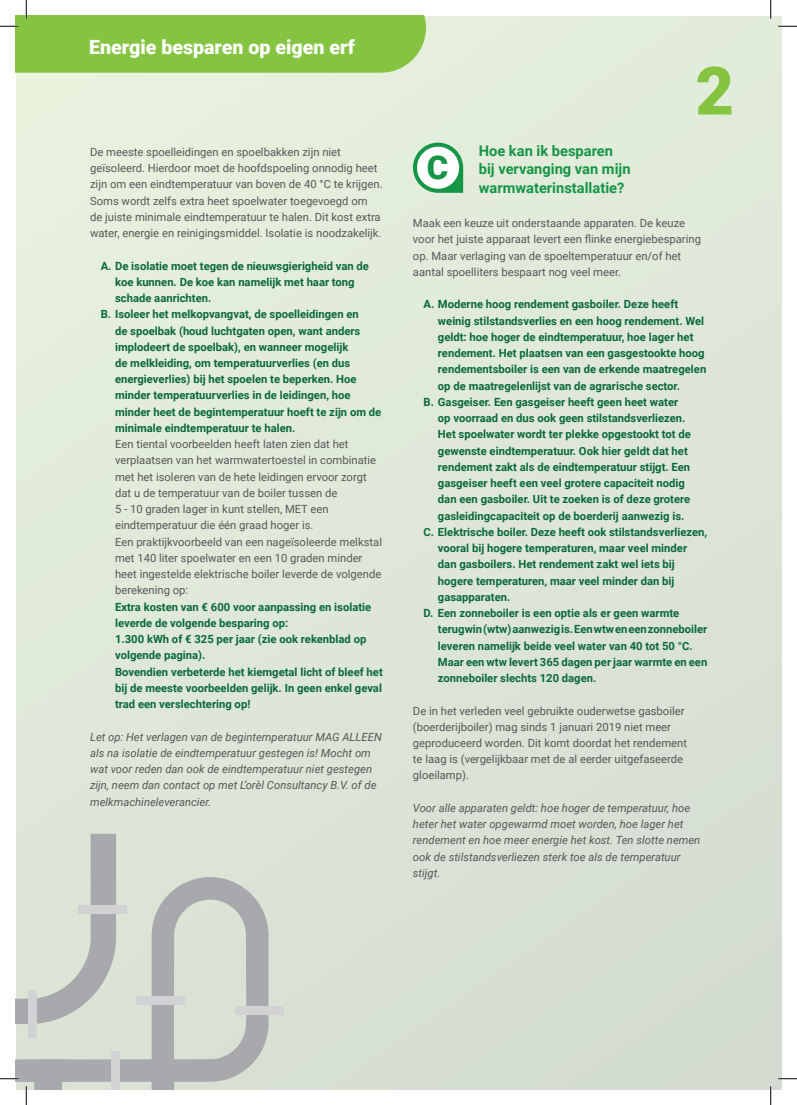
<style>
.page{position:relative;width:797px;height:1105px;background:#fff}
.page>*{position:absolute;margin:0;border:0;box-sizing:border-box;transform-origin:0 0}
.t1{font:900 66.75px "Roboto";color:#84c440}
.t2{font:900 32.75px "Roboto";color:#159546}
.t3{font:900 19.62px "Roboto";color:#fff}
.t4{font:700 14.62px/18.4px "Roboto";color:#159546}
.t5{font:700 11.25px/16.2px "Roboto";color:#0a693b}
.t6{font:11.25px/16.2px "Roboto";color:#57585a}
.t7{font:italic 11.25px/16.2px "Roboto";color:#57585a}
</style>
<div class="page">
<div style="left:17px;top:17px;width:764px;height:1072px;background:#dfe8d8"></div>
<svg style="left:413px;top:143px;width:50px;height:50px"></svg>
<div style="left:417px;top:147px;width:42px;height:42px;background:#fff;border-radius:50%"></div>
<svg style="left:120px;top:877px;width:148px;height:212px"></svg>
<div style="left:79px;top:905px;width:48px;height:9px;background:#d1d2d4"></div>
<div style="left:111px;top:1051px;width:9px;height:38px;background:#d1d2d4"></div>
<div style="left:236px;top:1006px;width:48px;height:9px;background:#d1d2d4"></div>
<div style="left:137px;top:996px;width:48px;height:9px;background:#d1d2d4"></div>
<svg style="left:778px;top:25px;width:19px;height:2px"></svg>
<svg style="left:778px;top:1078px;width:19px;height:1px"></svg>
<svg style="left:0;top:0;width:426px;height:73px"></svg>
<svg style="left:0;top:834px;width:116px;height:271px"></svg>
<svg style="left:770px;top:0;width:1px;height:19px"></svg>
<svg style="left:770px;top:1086px;width:1px;height:19px"></svg>
<h3 class="t3" style="left:89px;top:34px;width:267px">Energie besparen op eigen erf</h3>
<p class="t6" style="left:90px;top:143px;width:294px">De meeste spoelleidingen en spoelbakken zijn niet geïsoleerd. Hierdoor moet de hoofdspoeling onnodig heet zijn om een eindtemperatuur van boven de 40 °C te krijgen.<br>Soms wordt zelfs extra heet spoelwater toegevoegd om de juiste minimale eindtemperatuur te halen. Dit kost extra water, energie en reinigingsmiddel. Isolatie is noodzakelijk.</p>
<p class="t5" style="left:101px;top:257px;width:270px">A. De isolatie moet tegen de nieuwsgierigheid van de</p>
<p class="t5" style="left:115px;top:273px;width:241px">koe kunnen. De koe kan namelijk met haar tong</p>
<p class="t5" style="left:115px;top:289px;width:98px">schade aanrichten.</p>
<p class="t5" style="left:101px;top:306px;width:260px">B. Isoleer het melkopvangvat, de spoelleidingen en</p>
<p class="t5" style="left:115px;top:322px;width:247px">de spoelbak (houd luchtgaten open, want anders</p>
<p class="t5" style="left:115px;top:338px;width:235px">implodeert de spoelbak), en wanneer mogelijk</p>
<p class="t5" style="left:115px;top:354px;width:237px">de melkleiding, om temperatuurverlies (en dus</p>
<p class="t5" style="left:115px;top:371px;width:243px">energieverlies) bij het spoelen te beperken. Hoe</p>
<p class="t5" style="left:115px;top:387px;width:237px">minder temperatuurverlies in de leidingen, hoe</p>
<p class="t5" style="left:115px;top:403px;width:268px">minder heet de begintemperatuur hoeft te zijn om de</p>
<p class="t5" style="left:115px;top:419px;width:182px">minimale eindtemperatuur te halen.</p>
<p class="t6" style="left:115px;top:436px;width:268px">Een tiental voorbeelden heeft laten zien dat het verplaatsen van het warmwatertoestel in combinatie met het isoleren van de hete leidingen ervoor zorgt dat u de temperatuur van de boiler tussen de<br>5 - 10 graden lager in kunt stellen, MET een eindtemperatuur die één graad hoger is.<br>Een praktijkvoorbeeld van een nageïsoleerde melkstal met 140 liter spoelwater en een 10 graden minder heet ingestelde elektrische boiler leverde de volgende berekening op:</p>
<p class="t5" style="left:115px;top:598px;width:269px">Extra kosten van € 600 voor aanpassing en isolatie leverde de volgende besparing op:<br>1.300 kWh of € 325 per jaar (zie ook rekenblad op volgende pagina).<br>Bovendien verbeterde het kiemgetal licht of bleef het bij de meeste voorbeelden gelijk. In geen enkel geval trad een verslechtering op!</p>
<p class="t7" style="left:90px;top:728px;width:293px">Let op: Het verlagen van de begintemperatuur MAG ALLEEN als na isolatie de eindtemperatuur gestegen is! Mocht om wat voor reden dan ook de eindtemperatuur niet gestegen zijn, neem dan contact op met L’orèl Consultancy B.V. of de melkmachineleverancier.</p>
<h1 class="t1" style="left:695px;top:44px;width:40px">2</h1>
<p class="t4" style="left:479px;top:141px;width:153px">Hoe kan ik besparen bij vervanging van mijn warmwaterinstallatie?</p>
<h2 class="t2" style="left:427px;top:144px;width:23px">C</h2>
<p class="t6" style="left:413px;top:215px;width:289px">Maak een keuze uit onderstaande apparaten. De keuze voor het juiste apparaat levert een flinke energiebesparing op. Maar verlaging van de spoeltemperatuur en/of het aantal spoelliters bespaart nog veel meer.</p>
<p class="t5" style="left:423px;top:296px;width:256px">A. Moderne hoog rendement gasboiler. Deze heeft</p>
<p class="t5" style="left:438px;top:312px;width:268px">weinig stilstandsverlies en een hoog rendement. Wel</p>
<p class="t5" style="left:438px;top:328px;width:257px">geldt: hoe hoger de eindtemperatuur, hoe lager het</p>
<p class="t5" style="left:438px;top:344px;width:268px">rendement. Het plaatsen van een gasgestookte hoog</p>
<p class="t5" style="left:438px;top:361px;width:270px">rendementsboiler is een van de erkende maatregelen</p>
<p class="t5" style="left:438px;top:377px;width:243px">op de maatregelenlijst van de agrarische sector.</p>
<p class="t5" style="left:423px;top:393px;width:256px">B. Gasgeiser. Een gasgeiser heeft geen heet water</p>
<p class="t5" style="left:438px;top:409px;width:249px">op voorraad en dus ook geen stilstandsverliezen.</p>
<p class="t5" style="left:438px;top:426px;width:254px">Het spoelwater wordt ter plekke opgestookt tot de</p>
<p class="t5" style="left:438px;top:442px;width:251px">gewenste eindtemperatuur. Ook hier geldt dat het</p>
<p class="t5" style="left:438px;top:458px;width:254px">rendement zakt als de eindtemperatuur stijgt. Een</p>
<p class="t5" style="left:438px;top:474px;width:248px">gasgeiser heeft een veel grotere capaciteit nodig</p>
<p class="t5" style="left:438px;top:491px;width:254px">dan een gasboiler. Uit te zoeken is of deze grotere</p>
<p class="t5" style="left:438px;top:507px;width:248px">gasleidingcapaciteit op de boerderij aanwezig is.</p>
<p class="t5" style="left:423px;top:523px;width:285px">C. Elektrische boiler. Deze heeft ook stilstandsverliezen,</p>
<p class="t5" style="left:438px;top:539px;width:251px">vooral bij hogere temperaturen, maar veel minder</p>
<p class="t5" style="left:438px;top:556px;width:238px">dan gasboilers. Het rendement zakt wel iets bij</p>
<p class="t5" style="left:438px;top:572px;width:238px">hogere temperaturen, maar veel minder dan bij</p>
<p class="t5" style="left:438px;top:588px;width:74px">gasapparaten.</p>
<p class="t5" style="left:423px;top:604px;width:257px">D. Een zonneboiler is een optie als er geen warmte</p>
<p class="t5" style="left:438px;top:621px;width:271px">terugwin (wtw) aanwezig is. Een wtw en een zonneboiler</p>
<p class="t5" style="left:438px;top:637px;width:256px">leveren namelijk beide veel water van 40 tot 50 °C.</p>
<p class="t5" style="left:438px;top:653px;width:271px">Maar een wtw levert 365 dagen per jaar warmte en een</p>
<p class="t5" style="left:438px;top:669px;width:160px">zonneboiler slechts 120 dagen.</p>
<p class="t6" style="left:413px;top:702px;width:276px">De in het verleden veel gebruikte ouderwetse gasboiler (boerderijboiler) mag sinds 1 januari 2019 niet meer geproduceerd worden. Dit komt doordat het rendement te laag is (vergelijkbaar met de al eerder uitgefaseerde gloeilamp).</p>
<p class="t7" style="left:413px;top:799px;width:289px">Voor alle apparaten geldt: hoe hoger de temperatuur, hoe heter het water opgewarmd moet worden, hoe lager het rendement en hoe meer energie het kost. Ten slotte nemen ook de stilstandsverliezen sterk toe als de temperatuur stijgt.</p>
</div>
